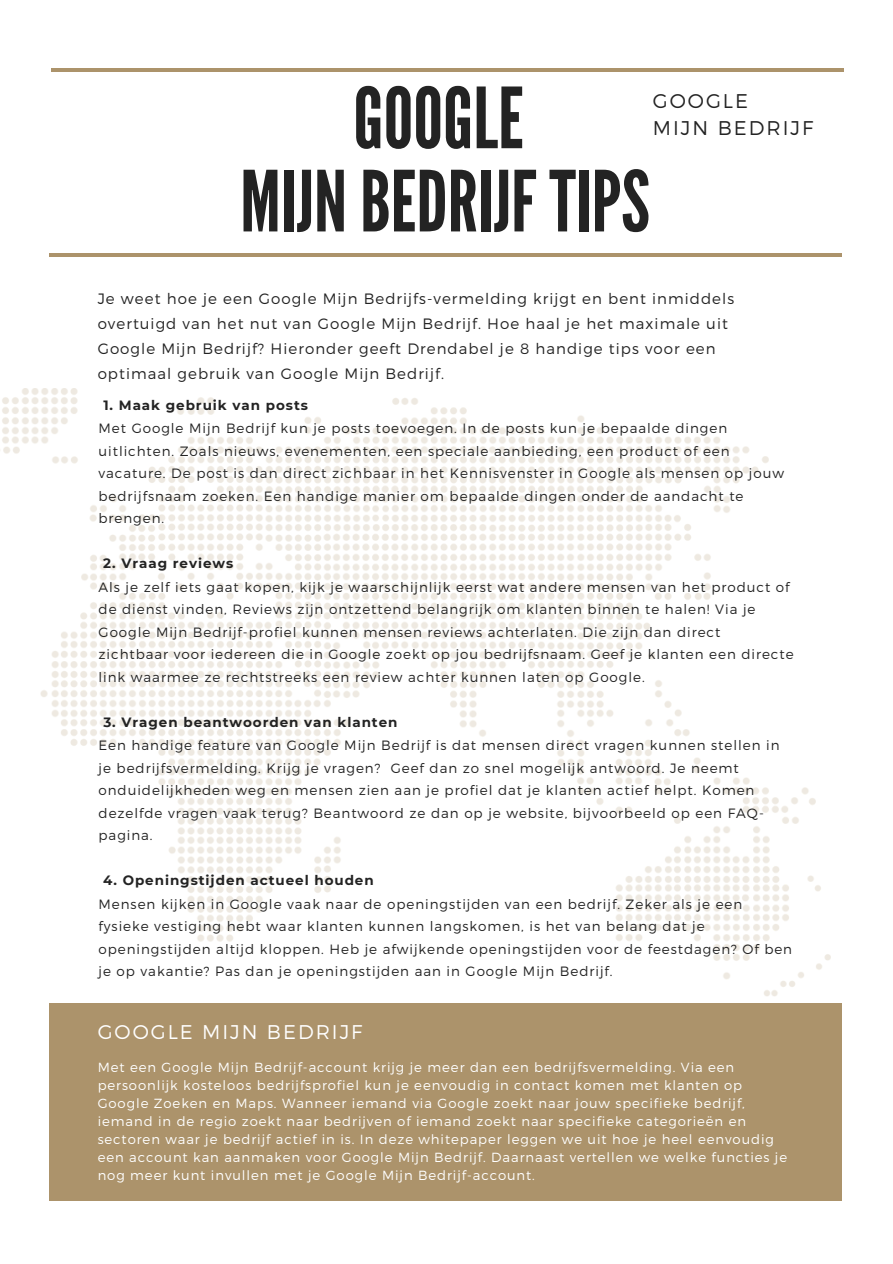
<style>
.page{position:relative;width:893px;height:1264px;background:#fff}
.page>*{position:absolute;margin:0;border:0;box-sizing:border-box;transform-origin:0 0}
.t1{font:83.85px "League Gothic";color:#232323}
.t2{font:300 19.8px "Montserrat";letter-spacing:.1em;color:#232323}
.t3{font:300 19.8px "Montserrat";letter-spacing:.1em;color:#fff}
.t4{font:300 15px/24.8px "Montserrat";letter-spacing:.07em;color:#232323}
.t5{font:300 13.5px/22.5px "Montserrat";letter-spacing:.07em;color:#232323}
.t6{font:700 13.5px "Montserrat";letter-spacing:.07em;color:#232323}
.t7{font:300 13.2px/18px "Montserrat";letter-spacing:.07em;color:#fff}
</style>
<div class="page">
<hr style="left:51px;top:68px;width:792px;height:3px;background:#ac936b">
<img style="left:2px;top:388px;width:828px;height:608px">
<div style="left:49px;top:1003px;width:792px;height:197px;background:#ac936b"></div>
<hr style="left:49px;top:253px;width:792px;height:4px;background:#ac936b">
<p class="t1" style="left:353px;top:70px;width:172px">GOOGLE</p>
<p class="t1" style="left:240px;top:153px;width:411px">MIJNBEDRIJFTIPS</p>
<p class="t2" style="left:653px;top:88px;width:97px">GOOGLE</p>
<p class="t2" style="left:653px;top:115px;width:162px">MIJN BEDRIJF</p>
<p class="t4" style="left:98px;top:286px;width:638px">Je weet hoe je een Google Mijn Bedrijfs-vermelding krijgt en bent inmiddels overtuigd van het nut van Google Mijn Bedrijf. Hoe haal je het maximale uit Google Mijn Bedrijf? Hieronder geeft Drendabel je 8 handige tips voor een optimaal gebruik van Google Mijn Bedrijf.</p>
<p class="t6" style="left:103px;top:396px;width:206px">1. Maak gebruik van posts</p>
<p class="t5" style="left:99px;top:416px;width:687px">Met Google Mijn Bedrijf kun je posts toevoegen. In de posts kun je bepaalde dingen uitlichten. Zoals nieuws, evenementen, een speciale aanbieding, een product of een vacature. De post is dan direct zichbaar in het Kennisvenster in Google als mensen op jouw bedrijfsnaam zoeken. Een handige manier om bepaalde dingen onder de aandacht te brengen.</p>
<p class="t6" style="left:103px;top:555px;width:132px">2. Vraag reviews</p>
<p class="t5" style="left:99px;top:575px;width:696px">Als je zelf iets gaat kopen, kijk je waarschijnlijk eerst wat andere mensen van het product of de dienst vinden, Reviews zijn ontzettend belangrijk om klanten binnen te halen! Via je Google Mijn Bedrijf-profiel kunnen mensen reviews achterlaten. Die zijn dan direct<br>zichtbaar voor iedereen die in Google zoekt op jou bedrijfsnaam. Geef je klanten een directe link waarmee ze rechtstreeks een review achter kunnen laten op Google.</p>
<p class="t6" style="left:103px;top:713px;width:296px">3. Vragen beantwoorden van klanten</p>
<p class="t5" style="left:99px;top:733px;width:682px">Een handige feature van Google Mijn Bedrijf is dat mensen direct vragen kunnen stellen in je bedrijfsvermelding. Krijg je vragen? Geef dan zo snel mogelijk antwoord. Je neemt onduidelijkheden weg en mensen zien aan je profiel dat je klanten actief helpt. Komen dezelfde vragen vaak terug? Beantwoord ze dan op je website, bijvoorbeeld op een FAQ&shy;pagina.</p>
<p class="t6" style="left:103px;top:872px;width:272px">4. Openingstijden actueel houden</p>
<p class="t5" style="left:99px;top:892px;width:695px">Mensen kijken in Google vaak naar de openingstijden van een bedrijf. Zeker als je een fysieke vestiging hebt waar klanten kunnen langskomen, is het van belang dat je openingstijden altijd kloppen. Heb je afwijkende openingstijden voor de feestdagen? Of ben je op vakantie? Pas dan je openingstijden aan in Google Mijn Bedrijf.</p>
<p class="t3" style="left:98px;top:1019px;width:266px">GOOGLE MIJN BEDRIJF</p>
<p class="t7" style="left:98px;top:1057px;width:691px">Met een Google Mijn Bedrijf-account krijg je meer dan een bedrijfsvermelding. Via een persoonlijk kosteloos bedrijfsprofiel kun je eenvoudig in contact komen met klanten op Google Zoeken en Maps. Wanneer iemand via Google zoekt naar jouw specifieke bedrijf, iemand in de regio zoekt naar bedrijven of iemand zoekt naar specifieke categorieën en sectoren waar je bedrijf actief in is. In deze whitepaper leggen we uit hoe je heel eenvoudig een account kan aanmaken voor Google Mijn Bedrijf. Daarnaast vertellen we welke functies je nog meer kunt invullen met je Google Mijn Bedrijf-account.</p>
</div>
